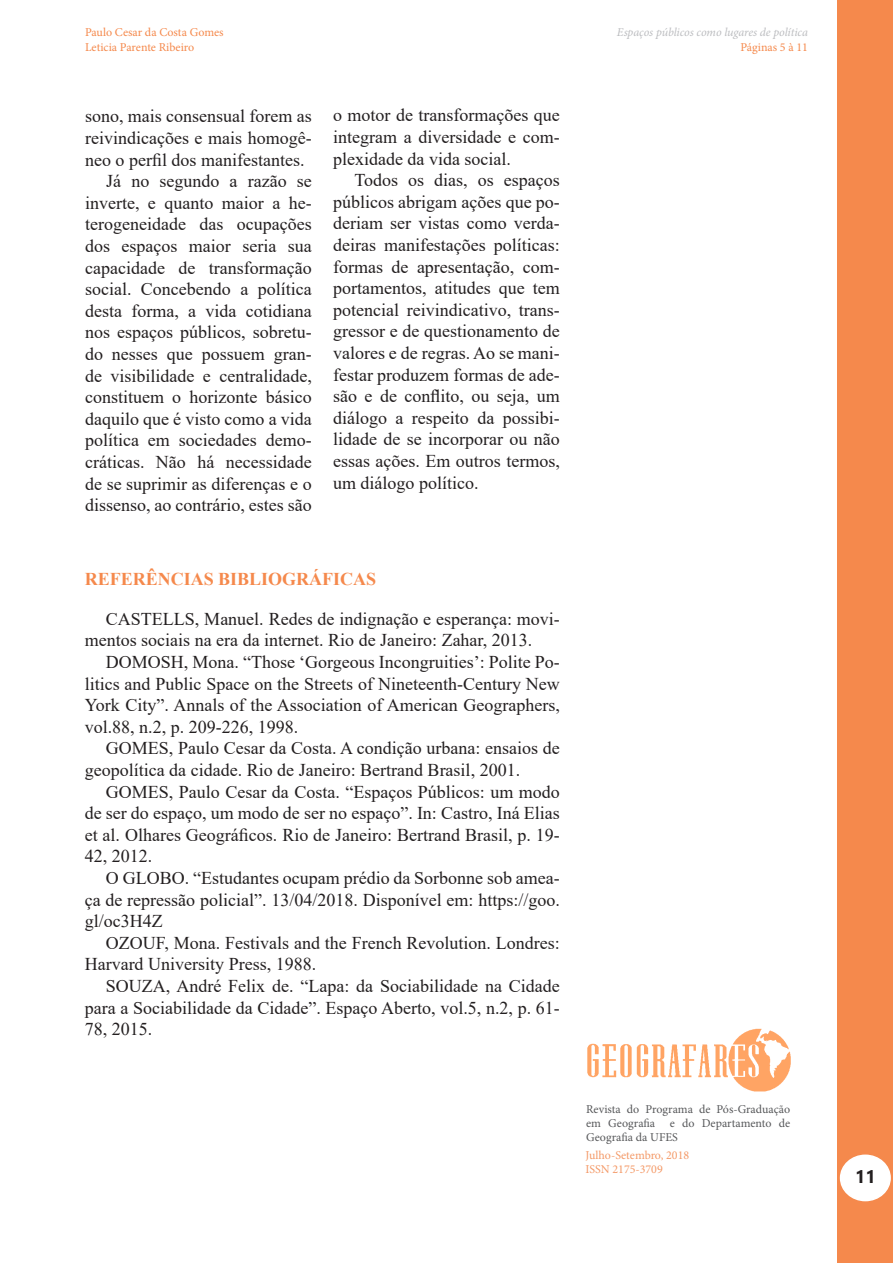
<style>
.page{position:relative;width:893px;height:1263px;background:#fff}
.page>*{position:absolute;margin:0;border:0;box-sizing:border-box;transform-origin:0 0}
.Corpo_do_Texto_Ofici{font:18px/21.6px "Times New Roman";color:#231f20;text-align:justify}
.t1{font:700 18px "Times New Roman";color:#f5894c}
.t2{font:700 18px "Segoe UI";color:#231f20}
.t3{font:12px/14.4px "Minion Pro";color:#57585a;text-align:justify}
.t4{font:12px/14.4px "Minion Pro";color:#f5894c}
.t5{font:italic 12px "Minion Pro";letter-spacing:-.01em;color:#bcbdc0}
.t6{font:12px/14.4px "Minion Pro";color:#f49967}
</style>
<div class="page">
<div style="left:838px;top:0;width:55px;height:1263px;background:#f5894c"></div>
<div style="left:841px;top:1155px;width:49px;height:45px;background:#fff;border-radius:50%"></div>
<div style="left:840px;top:1154px;width:51px;height:47px;border:2px solid #fff;border-radius:50%"></div>
<img style="left:587px;top:1028px;width:204px;height:64px">
<p class="t4" style="left:85px;top:25px;width:140px">Paulo Cesar da Costa Gomes<br>Leticia Parente Ribeiro</p>
<p class="Corpo_do_Texto_Ofici" style="left:85px;top:105px;width:228px">sono, mais consensual forem as reivindicações e mais homogê&shy;neo o perfil dos manifestantes.</p>
<p class="Corpo_do_Texto_Ofici" style="left:85px;top:170px;width:228px;text-indent:21px">Já no segundo a razão se inverte, e quanto maior a he&shy;terogeneidade das ocupações dos espaços maior seria sua capacidade de transformação social. Concebendo a política desta forma, a vida cotidiana nos espaços públicos, sobretu&shy;do nesses que possuem gran&shy;de visibilidade e centralidade, constituem o horizonte básico daquilo que é visto como a vida política em sociedades demo&shy;cráticas. Não há necessidade de se suprimir as diferenças e o dissenso, ao contrário, estes são</p>
<p class="Corpo_do_Texto_Ofici" style="left:333px;top:104px;width:228px">o motor de transformações que integram a diversidade e com&shy;plexidade da vida social.</p>
<p class="Corpo_do_Texto_Ofici" style="left:333px;top:169px;width:228px;text-indent:21px">Todos os dias, os espaços públicos abrigam ações que po&shy;deriam ser vistas como verda&shy;deiras manifestações políticas: formas de apresentação, com&shy;portamentos, atitudes que tem potencial reivindicativo, trans&shy;gressor e de questionamento de valores e de regras. Ao se mani&shy;festar produzem formas de ade&shy;são e de conflito, ou seja, um diálogo a respeito da possibi&shy;lidade de se incorporar ou não essas ações. Em outros termos, um diálogo político.</p>
<p class="t1" style="left:85px;top:566px;width:293px">REFERÊNCIAS BIBLIOGRÁFICAS</p>
<p class="Corpo_do_Texto_Ofici" style="left:85px;top:607px;width:477px;text-indent:21px">CASTELLS, Manuel. Redes de indignação e esperança: movi&shy;mentos sociais na era da internet. Rio de Janeiro: Zahar, 2013.</p>
<p class="Corpo_do_Texto_Ofici" style="left:85px;top:651px;width:477px;text-indent:21px">DOMOSH, Mona. “Those ‘Gorgeous Incongruities’: Polite Po&shy;litics and Public Space on the Streets of Nineteenth-Century New York City”. Annals of the Association of American Geographers, vol.88, n.2, p. 209-226, 1998.</p>
<p class="Corpo_do_Texto_Ofici" style="left:85px;top:737px;width:477px;text-indent:21px">GOMES, Paulo Cesar da Costa. A condição urbana: ensaios de geopolítica da cidade. Rio de Janeiro: Bertrand Brasil, 2001.</p>
<p class="Corpo_do_Texto_Ofici" style="left:85px;top:780px;width:477px;text-indent:21px">GOMES, Paulo Cesar da Costa. “Espaços Públicos: um modo de ser do espaço, um modo de ser no espaço”. In: Castro, Iná Elias et al. Olhares Geográficos. Rio de Janeiro: Bertrand Brasil, p. 19- 42, 2012.</p>
<p class="Corpo_do_Texto_Ofici" style="left:85px;top:867px;width:477px;text-indent:21px">O GLOBO. “Estudantes ocupam prédio da Sorbonne sob amea&shy;ça de repressão policial”. 13/04/2018. Disponível em: https://goo. gl/oc3H4Z</p>
<p class="Corpo_do_Texto_Ofici" style="left:85px;top:931px;width:477px;text-indent:21px">OZOUF, Mona. Festivals and the French Revolution. Londres:<br>Harvard University Press, 1988.</p>
<p class="Corpo_do_Texto_Ofici" style="left:85px;top:975px;width:477px;text-indent:21px">SOUZA, André Felix de. “Lapa: da Sociabilidade na Cidade para a Sociabilidade da Cidade”. Espaço Aberto, vol.5, n.2, p. 61- 78, 2015.</p>
<p class="t5" style="left:617px;top:24px;width:192px">Espaços públicos como lugares de política</p>
<p class="t4" style="left:740px;top:40px;width:69px">Páginas 5 à 11</p>
<p class="t3" style="left:586px;top:1101px;width:206px">Revista do Programa de Pós-Graduação em Geografia e do Departamento de Geografia da UFES</p>
<p class="t6" style="left:585px;top:1148px;width:105px">Julho-Setembro, 2018<br>ISSN 2175-3709</p>
<p class="t2" style="left:855px;top:1159px;width:22px">11</p>
</div>
